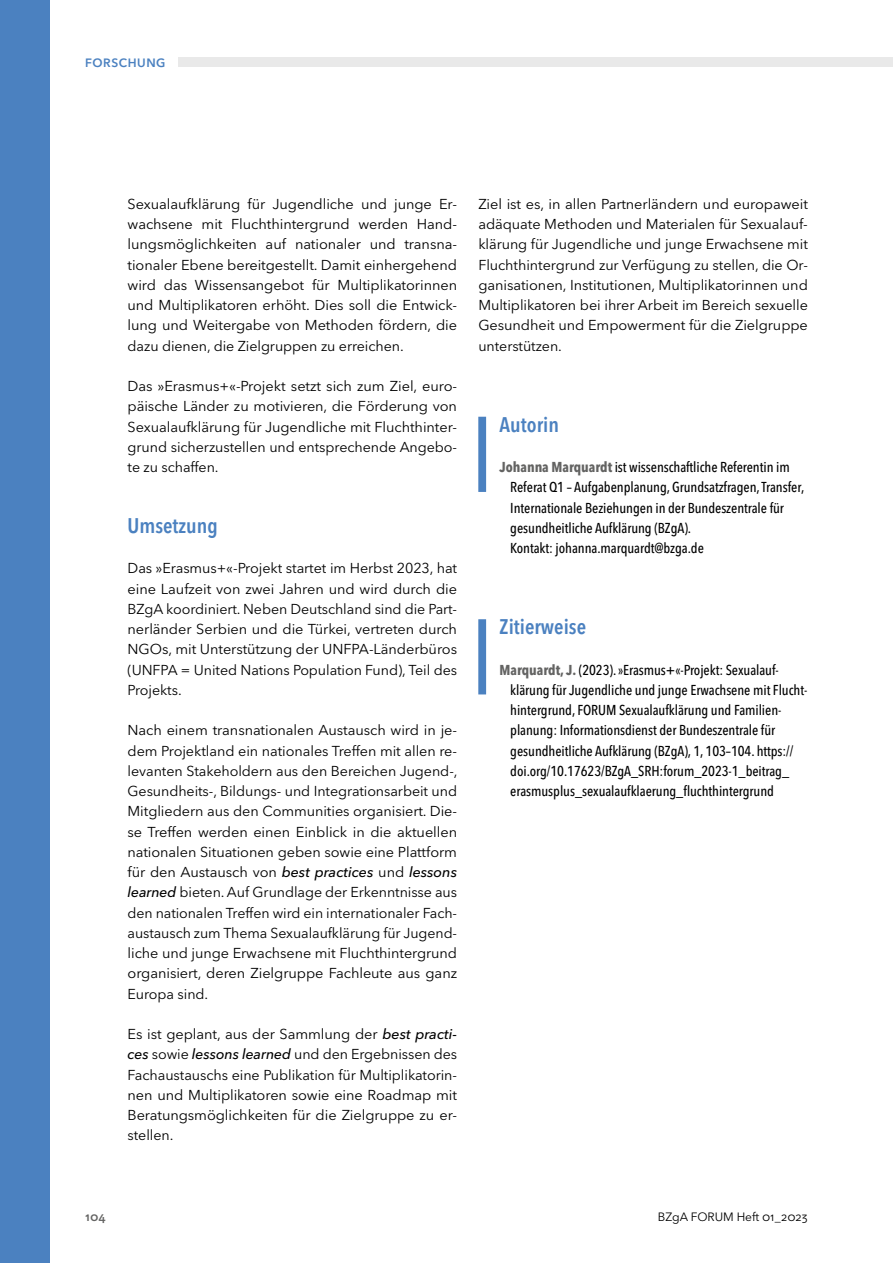
<style>
.page{position:relative;width:893px;height:1263px;background:#fff}
.page>*{position:absolute;margin:0;border:0;box-sizing:border-box;transform-origin:0 0}
.Headlines_Head_2_m_strich{font:600 condensed 21px "Avenir Next LT Pro";color:#4b81c0}
.Headlines_Head_2{font:600 condensed 21px "Avenir Next LT Pro";color:#4b81c0}
.Copy_Copy{font:14.25px/20.2px "Avenir Next LT Pro";letter-spacing:-.005em;color:#000;text-align:justify}
.Copy_Copy_Cn_Einzug_m_Abs{font:500 condensed 14.25px/20.2px "Avenir Next LT Pro";letter-spacing:-.005em;color:#000}
.t1{font:12px "Avenir Next LT Pro";letter-spacing:-.005em;color:#000}
.t2{font:600 12px "Avenir Next LT Pro";letter-spacing:.05em;color:#4b81c0}
.t3{font:600 12px "Avenir Next LT Pro";color:#636362}
.s1{font-weight:500;font-style:italic}
.s2{font-weight:700;color:#636362}
</style>
<div class="page">
<div style="left:0;top:0;width:50px;height:1263px;background:#4b81c0"></div>
<div style="left:179px;top:57px;width:714px;height:10px;background:#e9e9e9"></div>
<div style="left:478px;top:417px;width:8px;height:75px;background:#4b81c0"></div>
<div style="left:478px;top:619px;width:8px;height:75px;background:#4b81c0"></div>
<p class="t2" style="left:85px;top:56px;width:82px">FORSCHUNG</p>
<p class="Copy_Copy" style="left:128px;top:194px;width:331px">Sexualaufklärung für Jugendliche und junge Er&shy;wachsene mit Fluchthintergrund werden Hand&shy;lungsmöglichkeiten auf nationaler und transna&shy;tionaler Ebene bereitgestellt. Damit einhergehend wird das Wissensangebot für Multiplikatorinnen und Multiplikatoren erhöht. Dies soll die Entwick&shy;lung und Weitergabe von Methoden fördern, die dazu dienen, die Zielgruppen zu erreichen.</p>
<p class="Copy_Copy" style="left:128px;top:376px;width:331px">Das »Erasmus+«-Projekt setzt sich zum Ziel, euro&shy;päische Länder zu motivieren, die Förderung von Sexualaufklärung für Jugendliche mit Fluchthinter&shy;grund sicherzustellen und entsprechende Angebo&shy;te zu schaffen.</p>
<h2 class="Headlines_Head_2" style="left:128px;top:513px;width:92px">Umsetzung</h2>
<p class="Copy_Copy" style="left:128px;top:558px;width:331px">Das »Erasmus+«-Projekt startet im Herbst 2023, hat eine Laufzeit von zwei Jahren und wird durch die BZgA koordiniert. Neben Deutschland sind die Part&shy;nerländer Serbien und die Türkei, vertreten durch NGOs, mit Unterstützung der UNFPA-Länderbüros (UNFPA = United Nations Population Fund), Teil des Projekts.</p>
<p class="Copy_Copy" style="left:128px;top:720px;width:331px">Nach einem transnationalen Austausch wird in je&shy;dem Projektland ein nationales Treffen mit allen re&shy;levanten Stakeholdern aus den Bereichen Jugend-, Gesundheits-, Bildungs- und Integrationsarbeit und Mitgliedern aus den Communities organisiert. Die&shy;se Treffen werden einen Einblick in die aktuellen nationalen Situationen geben sowie eine Plattform für den Austausch von <span class="s1">best practices</span> und <span class="s1">lessons learned</span> bieten. Auf Grundlage der Erkenntnisse aus den nationalen Treffen wird ein internationaler Fach&shy;austausch zum Thema Sexualaufklärung für Jugend&shy;liche und junge Erwachsene mit Fluchthintergrund organisiert, deren Zielgruppe Fachleute aus ganz Europa sind.</p>
<p class="Copy_Copy" style="left:128px;top:1024px;width:331px">Es ist geplant, aus der Sammlung der <span class="s1">best practi&shy;ces</span> sowie <span class="s1">lessons learned</span> und den Ergebnissen des Fachaustauschs eine Publikation für Multiplikatorin&shy;nen und Multiplikatoren sowie eine Roadmap mit Beratungsmöglichkeiten für die Zielgruppe zu er&shy;stellen.</p>
<p class="Copy_Copy" style="left:478px;top:194px;width:331px">Ziel ist es, in allen Partnerländern und europaweit adäquate Methoden und Materialen für Sexualauf&shy;klärung für Jugendliche und junge Erwachsene mit Fluchthintergrund zur Verfügung zu stellen, die Or&shy;ganisationen, Institutionen, Multiplikatorinnen und Multiplikatoren bei ihrer Arbeit im Bereich sexuelle Gesundheit und Empowerment für die Zielgruppe unterstützen.</p>
<h2 class="Headlines_Head_2_m_strich" style="left:500px;top:411px;width:61px">Autorin</h2>
<p class="Copy_Copy_Cn_Einzug_m_Abs" style="left:510px;top:457px;width:295px;text-indent:-11px"><span class="s2">Johanna Marquardt</span> ist wissenschaftliche Referentin im Referat Q1 – Aufgabenplanung, Grundsatzfragen, Transfer, Internationale Beziehungen in der Bundeszentrale für gesundheitliche Aufklärung (BZgA).<br>Kontakt: johanna.marquardt@bzga.de</p>
<h2 class="Headlines_Head_2_m_strich" style="left:500px;top:614px;width:88px">Zitierweise</h2>
<p class="Copy_Copy_Cn_Einzug_m_Abs" style="left:510px;top:659px;width:299px;text-indent:-11px"><span class="s2">Marquardt, J.</span> (2023). »Erasmus+«-Projekt: Sexualauf&shy;klärung für Jugendliche und junge Erwachsene mit Flucht&shy;hintergrund, FORUM Sexualaufklärung und Familien&shy;planung: Informationsdienst der Bundeszentrale für gesundheitliche Aufklärung (BZgA), 1, 103–104. https:// doi.org/10.17623/BZgA_SRH:forum_2023-1_beitrag_ erasmusplus_sexualaufklaerung_fluchthintergrund</p>
<p class="t3" style="left:85px;top:1210px;width:22px">104</p>
<p class="t1" style="left:658px;top:1210px;width:152px">BZgA FORUM Heft 01_2023</p>
</div>
